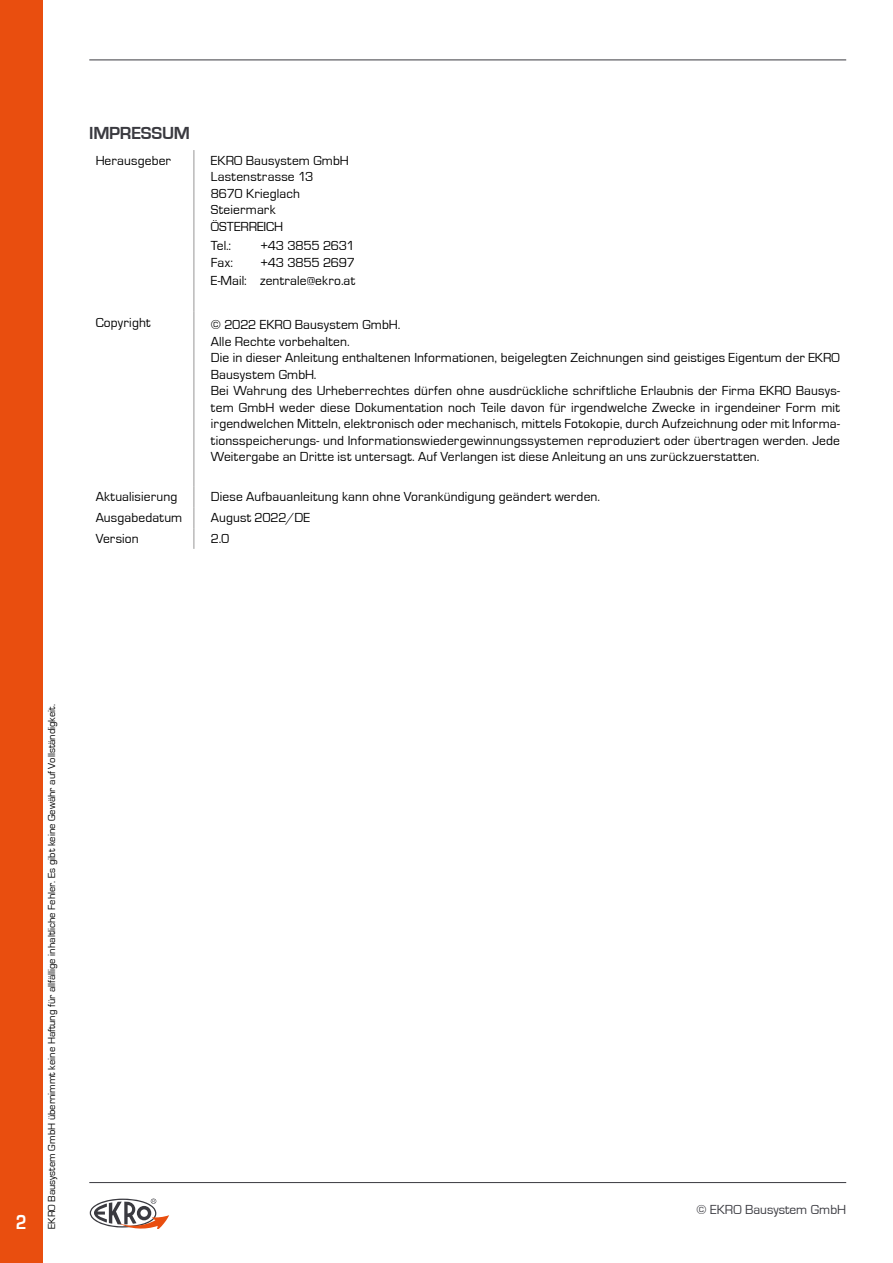
<style>
.page{position:relative;width:893px;height:1263px;background:#fff}
.page>*{position:absolute;margin:0;border:0;box-sizing:border-box;transform-origin:0 0}
.t1{font:700 21px "Eurostile";color:#fff;scale:.82 1}
.t2{font:700 18px "Eurostile";letter-spacing:-.015em;color:#3a3a40}
.t3{font:13.5px/16.5px "Eurostile";letter-spacing:.01em;color:#000}
.t4{font:13.5px "Eurostile";color:#3a3a40}
.t5{font:13.5px "Eurostile";letter-spacing:-.025em;color:#000}
.t6{font:10.5px "Eurostile";color:#000}
</style>
<div class="page">
<div style="left:0;top:0;width:43px;height:1263px;background:#e94e0f"></div>
<hr style="left:89px;top:60px;width:757px;height:1px;background:#3a3a40">
<svg style="left:90px;top:1198px;width:79px;height:31px"></svg>
<hr style="left:89px;top:1182px;width:757px;height:1px;background:#3a3a40">
<h2 class="t2" style="left:89px;top:123px;width:102px">IMPRESSUM</h2>
<p class="t3" style="left:96px;top:152px;width:77px">Herausgeber</p>
<p class="t3" style="left:211px;top:152px;width:140px">EKRO Bausystem GmbH<br>Lastenstrasse 13<br>8670 Krieglach<br>Steiermark<br>ÖSTERREICH</p>
<p class="t3" style="left:211px;top:237px;width:22px">Tel.:</p>
<p class="t5" style="left:260px;top:238px;width:96px">+43 3855 2631</p>
<p class="t3" style="left:211px;top:255px;width:24px">Fax:</p>
<p class="t3" style="left:211px;top:254px;width:146px;line-height:17.5px;text-align:right">+43 3855 2697<br>E-Mail: zentrale@ekro.at</p>
<p class="t3" style="left:96px;top:314px;width:56px">Copyright</p>
<p class="t3" style="left:211px;top:317px;width:630px">© 2022 EKRO Bausystem GmbH.<br>Alle Rechte vorbehalten.<br>Die in dieser Anleitung enthaltenen Informationen, beigelegten Zeichnungen sind geistiges Eigentum der EKRO Bausystem GmbH.<br>Bei Wahrung des Urheberrechtes dürfen ohne ausdrückliche schriftliche Erlaubnis der Firma EKRO Bausys&shy;tem GmbH weder diese Dokumentation noch Teile davon für irgendwelche Zwecke in irgendeiner Form mit irgendwelchen Mitteln, elektronisch oder mechanisch, mittels Fotokopie, durch Aufzeichnung oder mit Informa&shy;tionsspeicherungs- und Informationswiedergewinnungssystemen reproduziert oder übertragen werden. Jede Weitergabe an Dritte ist untersagt. Auf Verlangen ist diese Anleitung an uns zurückzuerstatten.</p>
<p class="t3" style="left:96px;top:489px;width:83px">Aktualisierung</p>
<p class="t3" style="left:211px;top:489px;width:391px">Diese Aufbauanleitung kann ohne Vorankündigung geändert werden.</p>
<p class="t3" style="left:96px;top:510px;width:88px">Ausgabedatum</p>
<p class="t3" style="left:211px;top:510px;width:101px">August 2022/DE</p>
<p class="t3" style="left:96px;top:531px;width:45px">Version</p>
<p class="t3" style="left:211px;top:531px;width:20px">2.0</p>
<h1 class="t1" style="left:16px;top:1210px;width:15px">2</h1>
<p class="t6" style="left:46px;top:1229px;width:526px;rotate:-90deg">EKRO Bausystem GmbH übernimmt keine Haftung für allfällige inhaltliche Fehler. Es gibt keine Gewähr auf Vollständigkeit.</p>
<p class="t4" style="left:697px;top:1202px;width:151px">© EKRO Bausystem GmbH</p>
</div>
